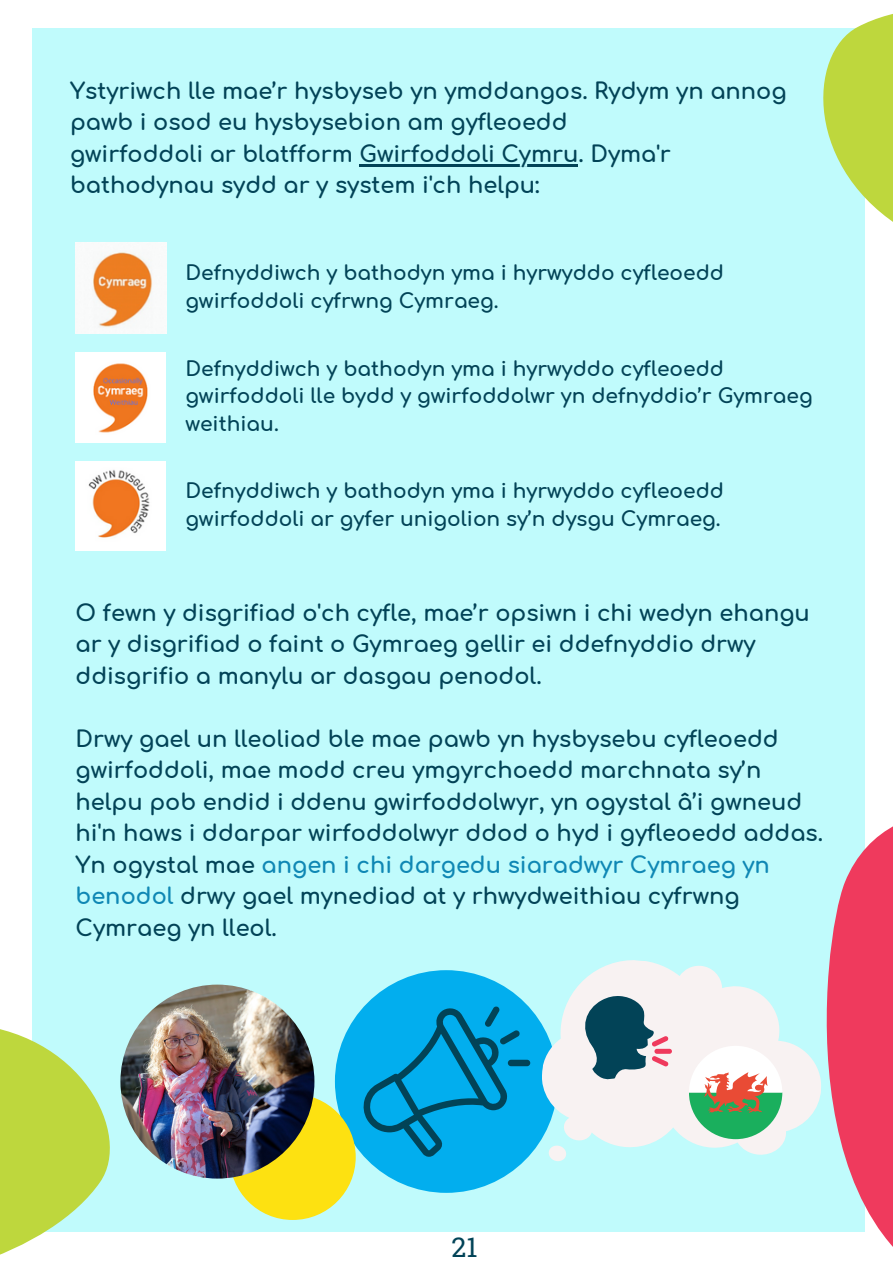
<style>
.page{position:relative;width:893px;height:1264px;background:#fff}
.page>*{position:absolute;margin:0;border:0;box-sizing:border-box;transform-origin:0 0}
.t1{font:27px "Roboto Slab";color:#024357}
.t2{font:700 22.5px/31.5px "Comfortaa";color:#024357}
.t3{font:700 20.1px/27.5px "Comfortaa";color:#024357}
.s1{color:#0f87b4}
</style>
<div class="page">
<div style="left:32px;top:28px;width:832px;height:1203px;background:#c0fbfc"></div>
<svg style="left:0;top:1029px;width:166px;height:226px;fill:#bed73d"></svg>
<svg style="left:823px;top:14px;width:69px;height:605px"></svg>
<svg style="left:600px;top:652px;width:292px;height:594px"></svg>
<div style="left:335px;top:970px;width:222px;height:222px;background:#02aeee;border-radius:50%"></div>
<div style="left:230px;top:1093px;width:126px;height:126px;background:#fde111;border-radius:50%"></div>
<img style="left:120px;top:984px;width:194px;height:194px;border-radius:50%">
<svg style="left:538px;top:955px;width:289px;height:203px;fill:#f8f2f2"></svg>
<svg style="left:547px;top:1143px;width:21px;height:18px"></svg>
<svg style="left:579px;top:995px;width:93px;height:86px;background:#7c94a0"></svg>
<svg style="left:689px;top:1045px;width:93px;height:94px;background:#b1c7aa"></svg>
<svg style="left:362px;top:1006px;width:168px;height:150px"></svg>
<img style="left:76px;top:242px;width:91px;height:91px">
<img style="left:76px;top:352px;width:89px;height:90px">
<img style="left:76px;top:461px;width:89px;height:89px">
<hr style="left:359px;top:164px;width:219px;height:2px;background:#024357">
<p class="t2" style="left:70px;top:76px;width:718px">Ystyriwch lle mae’r hysbyseb yn ymddangos. Rydym yn annog pawb i osod eu hysbysebion am gyfleoedd<br>gwirfoddoli ar blatfform Gwirfoddoli Cymru. Dyma'r bathodynau sydd ar y system i'ch helpu:</p>
<p class="t3" style="left:185px;top:260px;width:540px">Defnyddiwch y bathodyn yma i hyrwyddo cyfleoedd gwirfoddoli cyfrwng Cymraeg.</p>
<p class="t3" style="left:185px;top:355px;width:628px">Defnyddiwch y bathodyn yma i hyrwyddo cyfleoedd gwirfoddoli lle bydd y gwirfoddolwr yn defnyddio’r Gymraeg weithiau.</p>
<p class="t3" style="left:185px;top:478px;width:540px">Defnyddiwch y bathodyn yma i hyrwyddo cyfleoedd gwirfoddoli ar gyfer unigolion sy’n dysgu Cymraeg.</p>
<p class="t2" style="left:76px;top:598px;width:735px">O fewn y disgrifiad o'ch cyfle, mae’r opsiwn i chi wedyn ehangu ar y disgrifiad o faint o Gymraeg gellir ei ddefnyddio drwy ddisgrifio a manylu ar dasgau penodol.</p>
<p class="t2" style="left:76px;top:724px;width:749px">Drwy gael un lleoliad ble mae pawb yn hysbysebu cyfleoedd gwirfoddoli, mae modd creu ymgyrchoedd marchnata sy’n helpu pob endid i ddenu gwirfoddolwyr, yn ogystal â’i gwneud hi'n haws i ddarpar wirfoddolwyr ddod o hyd i gyfleoedd addas.<br>Yn ogystal mae <span class="s1">angen i chi dargedu siaradwyr Cymraeg yn benodol</span> drwy gael mynediad at y rhwydweithiau cyfrwng Cymraeg yn lleol.</p>
<p class="t1" style="left:451px;top:1228px;width:28px">21</p>
</div>
